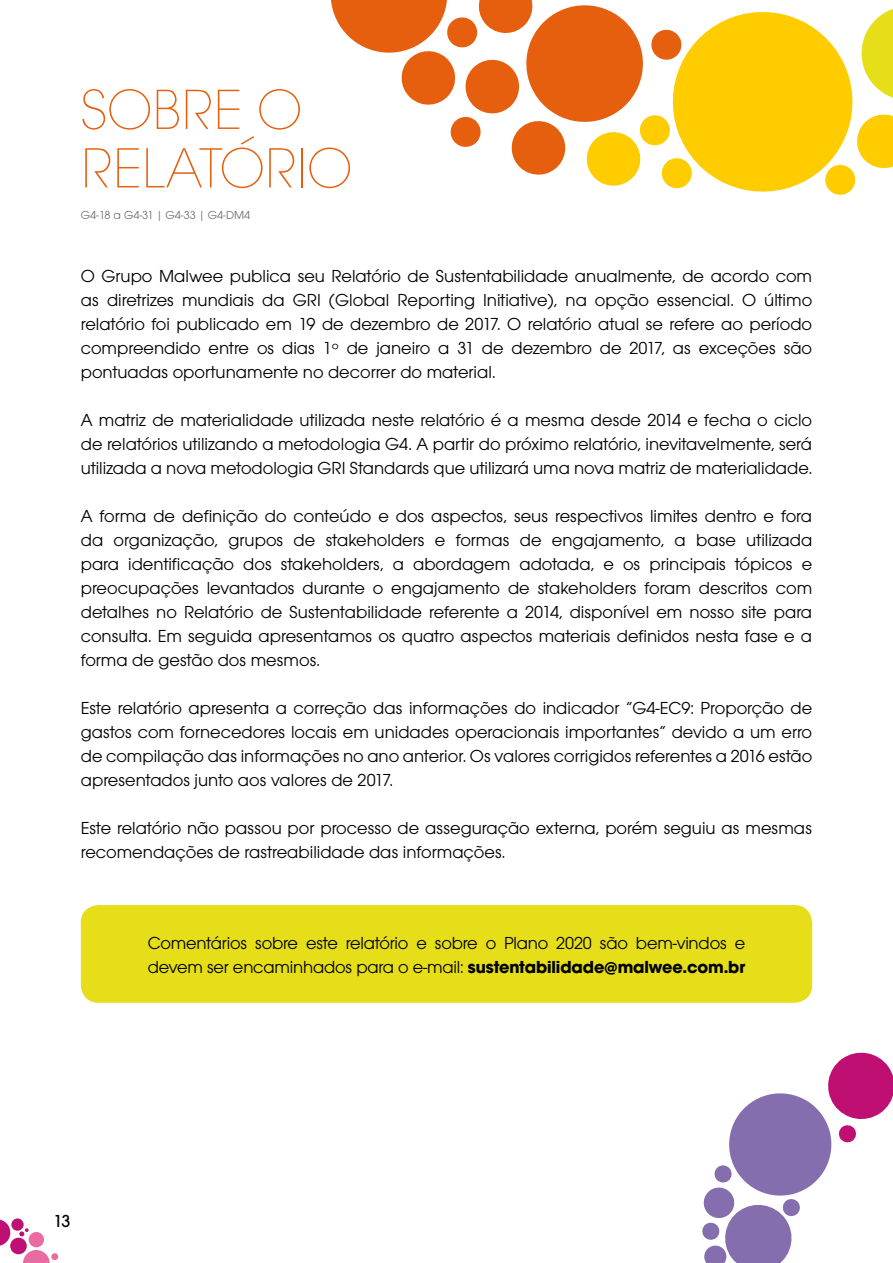
<style>
.page{position:relative;width:893px;height:1263px;background:#fff}
.page>*{position:absolute;margin:0;border:0;box-sizing:border-box;transform-origin:0 0}
.t1{font:200 58.5px/58.5px "Avalon";color:#e55f0e}
.t2{font:18px/24px "Avalon";color:#000;text-align:justify}
.t3{font:500 18px "Avalon";color:#000}
.t4{font:12px "Avalon";color:#706f6f}
.s1{font-weight:700}
</style>
<div class="page">
<svg style="left:0;top:1219px;width:10px;height:27px"></svg>
<svg style="left:23px;top:1250px;width:27px;height:13px"></svg>
<div style="left:51px;top:1253px;width:7px;height:7px;background:#ea6ba1;border-radius:50%"></div>
<svg style="left:19px;top:1228px;width:10px;height:8px"></svg>
<svg style="left:11px;top:1218px;width:13px;height:13px"></svg>
<div style="left:29px;top:1232px;width:15px;height:15px;background:#ea6ba1;border-radius:50%"></div>
<div style="left:10px;top:1238px;width:17px;height:16px;background:#c00f73;border-radius:50%"></div>
<svg style="left:331px;top:0;width:562px;height:195px"></svg>
<div style="left:81px;top:905px;width:731px;height:98px;background:#e6de18;border-radius:18px"></div>
<svg style="left:702px;top:1052px;width:191px;height:211px"></svg>
<h1 class="t1" style="left:81px;top:81px;width:273px">SOBRE O<br>RELATÓRIO</h1>
<p class="t4" style="left:81px;top:208px;width:171px">G4-18 a G4-31 | G4-33 | G4-DM4</p>
<p class="t2" style="left:81px;top:263px;width:733px">O Grupo Malwee publica seu Relatório de Sustentabilidade anualmente, de acordo com as diretrizes mundiais da GRI (Global Reporting Initiative), na opção essencial. O último relatório foi publicado em 19 de dezembro de 2017. O relatório atual se refere ao período compreendido entre os dias 1º de janeiro a 31 de dezembro de 2017, as exceções são pontuadas oportunamente no decorrer do material.</p>
<p class="t2" style="left:81px;top:407px;width:733px">A matriz de materialidade utilizada neste relatório é a mesma desde 2014 e fecha o ciclo de relatórios utilizando a metodologia G4. A partir do próximo relatório, inevitavelmente, será utilizada a nova metodologia GRI Standards que utilizará uma nova matriz de materialidade.</p>
<p class="t2" style="left:81px;top:503px;width:733px">A forma de definição do conteúdo e dos aspectos, seus respectivos limites dentro e fora da organização, grupos de stakeholders e formas de engajamento, a base utilizada para identificação dos stakeholders, a abordagem adotada, e os principais tópicos e preocupações levantados durante o engajamento de stakeholders foram descritos com detalhes no Relatório de Sustentabilidade referente a 2014, disponível em nosso site para consulta. Em seguida apresentamos os quatro aspectos materiais definidos nesta fase e a forma de gestão dos mesmos.</p>
<p class="t2" style="left:81px;top:695px;width:733px">Este relatório apresenta a correção das informações do indicador “G4-EC9: Proporção de gastos com fornecedores locais em unidades operacionais importantes” devido a um erro de compilação das informações no ano anterior. Os valores corrigidos referentes a 2016 estão apresentados junto aos valores de 2017.</p>
<p class="t2" style="left:81px;top:815px;width:733px">Este relatório não passou por processo de asseguração externa, porém seguiu as mesmas recomendações de rastreabilidade das informações.</p>
<p class="t2" style="left:148px;top:930px;width:599px">Comentários sobre este relatório e sobre o Plano 2020 são bem-vindos e devem ser encaminhados para o e-mail: <span class="s1">sustentabilidade@malwee.com.br</span></p>
<p class="t3" style="left:53px;top:1210px;width:19px">13</p>
</div>
